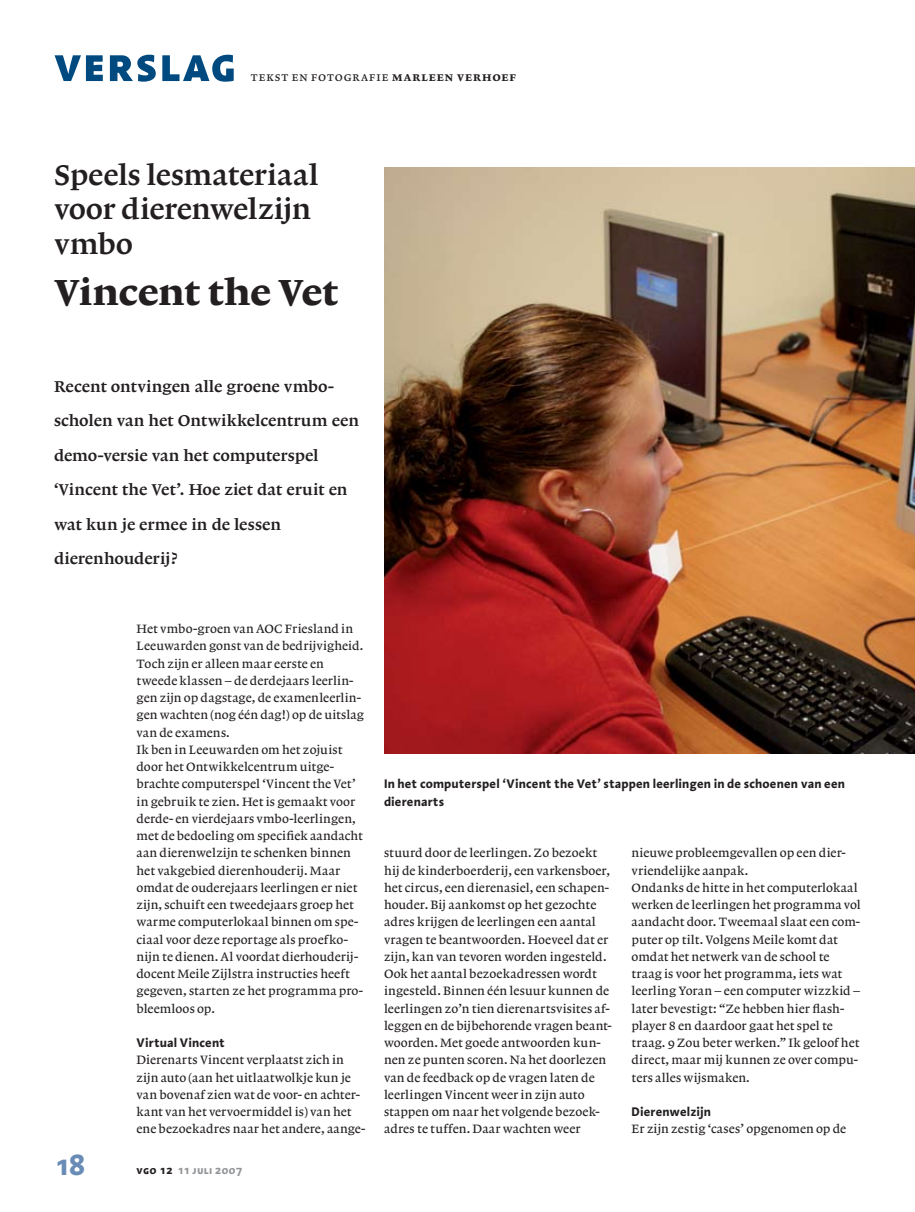
<style>
.page{position:relative;width:915px;height:1212px;background:#fff}
.page>*{position:absolute;margin:0;border:0;box-sizing:border-box;transform-origin:0 0}
.t1{font:700 52.5px "Linotype Aroma SC";letter-spacing:.02em;color:#004a80}
.t2{font:500 38.25px "Lexicon No 1 Roman E";letter-spacing:-.01em;color:#231f20}
.t3{font:500 30px/34.5px "Lexicon No 1 Roman C";letter-spacing:-.005em;color:#231f20}
.t4{font:700 30px "Linotype Aroma";color:#698cb6}
.t5{font:500 16.5px/34.5px "Lexicon No 1 Roman C";color:#231f20}
.t6{font:500 12.75px/17.2px "Lexicon No 1 Roman A";letter-spacing:.01em;color:#231f20}
.t7{font:700 12.75px/17.2px "Linotype Aroma";letter-spacing:.01em;color:#231f20}
.t8{font:12.75px "Lexicon No 1 Roman A Exp";letter-spacing:.065em;color:#231f20}
.t9{font:700 12px "Linotype Aroma SC";letter-spacing:.015em;color:#939598}
.s1{font-family:"Lexicon No 1 Roman D Exp"}
.s2{color:#231f20}
</style>
<div class="page">
<img style="left:384px;top:167px;width:530px;height:587px">
<h1 class="t1" style="left:54px;top:28px;width:184px">verslag</h1>
<p class="t8" style="left:251px;top:70px;width:267px">tekst en fotografie <span class="s1">marleen verhoef</span></p>
<h3 class="t3" style="left:54px;top:157px;width:266px">Speels lesmateriaal voor dierenwelzijn vmbo</h3>
<h2 class="t2" style="left:54px;top:271px;width:285px">Vincent the Vet</h2>
<p class="t5" style="left:54px;top:369px;width:306px">Recent ontvingen alle groene vmbo&shy;scholen van het Ontwikkelcentrum een demo-versie van het computerspel ‘Vincent the Vet’. Hoe ziet dat eruit en wat kun je ermee in de lessen dierenhouderij?</p>
<h3 class="t4" style="left:54px;top:1144px;width:33px">18</h3>
<p class="t6" style="left:136px;top:620px;width:229px">Het vmbo-groen van AOC Friesland in Leeuwarden gonst van de bedrijvigheid.<br>Toch zijn er alleen maar eerste en tweede klassen – de derdejaars leerlin&shy;gen zijn op dagstage, de examenleerlin&shy;gen wachten (nog één dag!) op de uitslag van de examens.<br>Ik ben in Leeuwarden om het zojuist door het Ontwikkelcentrum uitge&shy;brachte computerspel ‘Vincent the Vet’ in gebruik te zien. Het is gemaakt voor derde- en vierdejaars vmbo-leerlingen, met de bedoeling om specifiek aandacht aan dierenwelzijn te schenken binnen het vakgebied dierenhouderij. Maar omdat de ouderejaars leerlingen er niet zijn, schuift een tweedejaars groep het warme computerlokaal binnen om spe&shy;ciaal voor deze reportage als proefko&shy;nijn te dienen. Al voordat dierhouderij&shy;docent Meile Zijlstra instructies heeft gegeven, starten ze het programma pro&shy;bleemloos op.</p>
<p class="t7" style="left:136px;top:1034px;width:90px">Virtual Vincent</p>
<p class="t6" style="left:136px;top:1051px;width:230px">Dierenarts Vincent verplaatst zich in zijn auto (aan het uitlaatwolkje kun je van bovenaf zien wat de voor- en achter&shy;kant van het vervoermiddel is) van het ene bezoekadres naar het andere, aange-</p>
<p class="t9" style="left:136px;top:1162px;width:107px"><span class="s2">vgo 12</span> 11 juli 2007</p>
<p class="t7" style="left:384px;top:775px;width:462px">In het computerspel ‘Vincent the Vet’ stappen leerlingen in de schoenen van een dierenarts</p>
<p class="t6" style="left:384px;top:844px;width:229px">stuurd door de leerlingen. Zo bezoekt hij de kinderboerderij, een varkensboer, het circus, een dierenasiel, een schapen&shy;houder. Bij aankomst op het gezochte adres krijgen de leerlingen een aantal vragen te beantwoorden. Hoeveel dat er zijn, kan van tevoren worden ingesteld.<br>Ook het aantal bezoekadressen wordt ingesteld. Binnen één lesuur kunnen de leerlingen zo’n tien dierenartsvisites af&shy;leggen en de bijbehorende vragen beant&shy;woorden. Met goede antwoorden kun&shy;nen ze punten scoren. Na het doorlezen van de feedback op de vragen laten de leerlingen Vincent weer in zijn auto stappen om naar het volgende bezoek&shy;adres te tuffen. Daar wachten weer</p>
<p class="t6" style="left:631px;top:844px;width:231px">nieuwe probleemgevallen op een dier&shy;vriendelijke aanpak.<br>Ondanks de hitte in het computerlokaal werken de leerlingen het programma vol aandacht door. Tweemaal slaat een com&shy;puter op tilt. Volgens Meile komt dat omdat het netwerk van de school te traag is voor het programma, iets wat leerling Yoran – een computer wizzkid – later bevestigt: “Ze hebben hier flash&shy;player 8 en daardoor gaat het spel te traag. 9 Zou beter werken.” Ik geloof het direct, maar mij kunnen ze over compu&shy;ters alles wijsmaken.</p>
<p class="t7" style="left:631px;top:1103px;width:81px">Dierenwelzijn</p>
<p class="t6" style="left:631px;top:1120px;width:216px">Er zijn zestig ‘cases’ opgenomen op de</p>
</div>
